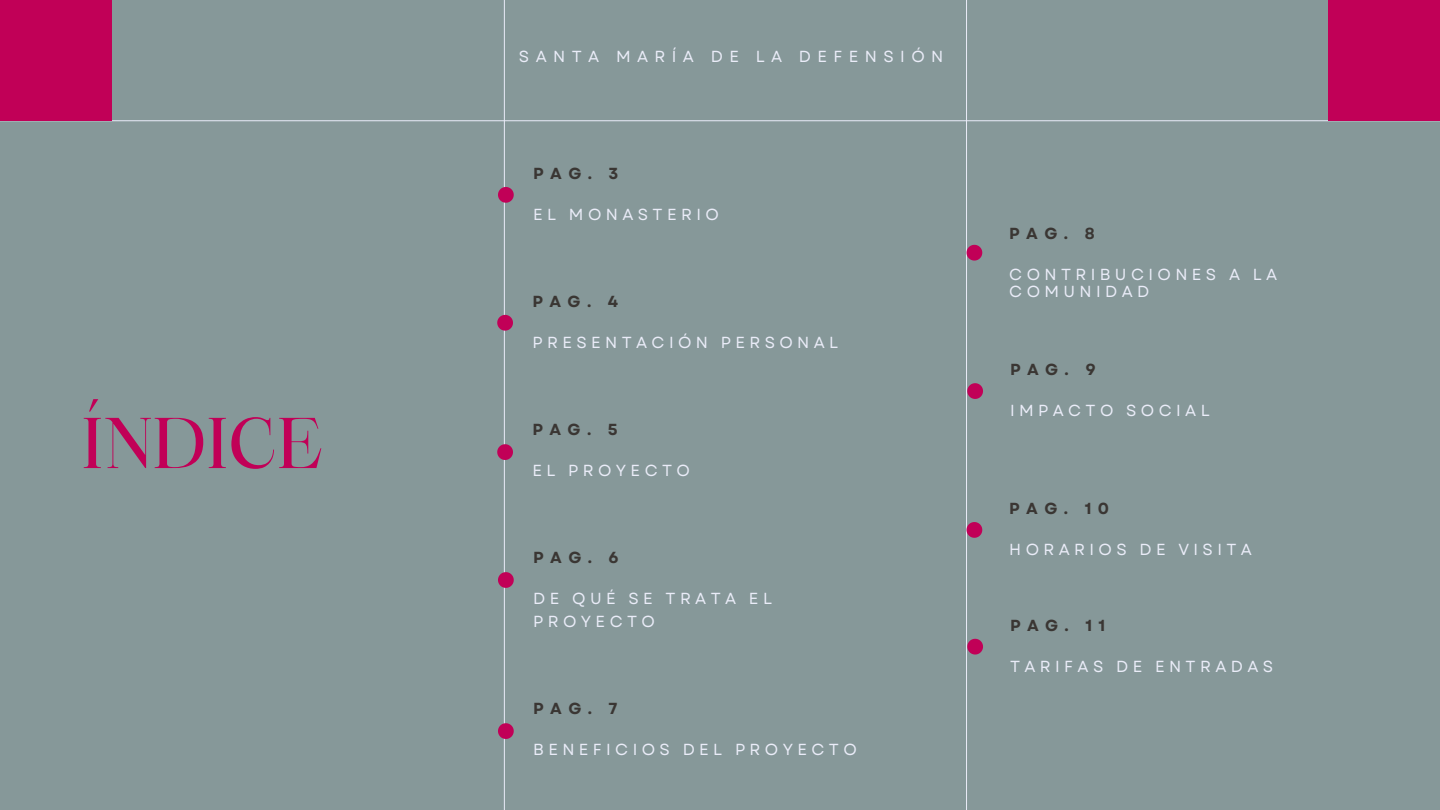
<style>
.page{position:relative;width:1440px;height:810px;background:#869899}
.page>*{position:absolute;margin:0;border:0;box-sizing:border-box;transform-origin:0 0}
.t1{font:68.8px "Maharlika";color:#c10057}
.t2{font:16px/17.2px "Garet";letter-spacing:.275em;color:#eaecf8}
.t3{font:700 16px "Garet";letter-spacing:.4em;color:#3a3633}
.t4{font:16px "Garet";letter-spacing:.4em;color:#eaecf8}
</style>
<div class="page">
<hr style="left:966px;top:0;width:1px;height:810px;background:#eaecf8">
<hr style="left:0;top:120px;width:1440px;height:1px;background:#eaecf8">
<hr style="left:504px;top:0;width:1px;height:810px;background:#eaecf8">
<svg style="left:497px;top:315px;width:16px;height:16px"></svg>
<svg style="left:497px;top:444px;width:16px;height:16px"></svg>
<svg style="left:498px;top:723px;width:16px;height:16px"></svg>
<svg style="left:967px;top:245px;width:15px;height:16px"></svg>
<svg style="left:967px;top:383px;width:16px;height:16px"></svg>
<svg style="left:967px;top:522px;width:15px;height:16px"></svg>
<svg style="left:967px;top:639px;width:16px;height:16px"></svg>
<svg style="left:498px;top:187px;width:16px;height:16px"></svg>
<svg style="left:498px;top:572px;width:16px;height:16px"></svg>
<div style="left:0;top:0;width:112px;height:121px;background:#c10057"></div>
<div style="left:1328px;top:0;width:112px;height:121px;background:#c10057"></div>
<p class="t1" style="left:81px;top:415px;width:244px">ÍNDICE</p>
<h2 class="t4" style="left:519px;top:45px;width:426px">SANTA MARÍA DE LA DEFENSIÓN</h2>
<p class="t3" style="left:533px;top:162px;width:87px">PAG. 3</p>
<p class="t2" style="left:533px;top:206px;width:187px">EL MONASTERIO</p>
<h2 class="t3" style="left:532px;top:290px;width:87px">PAG. 4</h2>
<p class="t2" style="left:532px;top:334px;width:307px">PRESENTACIÓN PERSONAL</p>
<p class="t3" style="left:532px;top:418px;width:87px">PAG. 5</p>
<p class="t2" style="left:532px;top:462px;width:159px">EL PROYECTO</p>
<p class="t3" style="left:533px;top:546px;width:87px">PAG. 6</p>
<h2 class="t2" style="left:533px;top:587px;width:240px;line-height:23.2px">DE QUÉ SE TRATA EL<br>PROYECTO</h2>
<p class="t3" style="left:533px;top:697px;width:86px">PAG. 7</p>
<h2 class="t2" style="left:533px;top:741px;width:325px">BENEFICIOS DEL PROYECTO</h2>
<h2 class="t3" style="left:1009px;top:222px;width:87px">PAG. 8</h2>
<p class="t2" style="left:1009px;top:266px;width:269px">CONTRIBUCIONES A LA<br>COMUNIDAD</p>
<p class="t3" style="left:1010px;top:358px;width:87px">PAG. 9</p>
<p class="t2" style="left:1010px;top:402px;width:201px">IMPACTO SOCIAL</p>
<h1 class="t3" style="left:1009px;top:497px;width:101px">PAG. 10</h1>
<p class="t2" style="left:1009px;top:541px;width:244px">HORARIOS DE VISITA</p>
<h2 class="t3" style="left:1010px;top:614px;width:97px">PAG. 11</h2>
<p class="t2" style="left:1010px;top:658px;width:265px">TARIFAS DE ENTRADAS</p>
</div>
